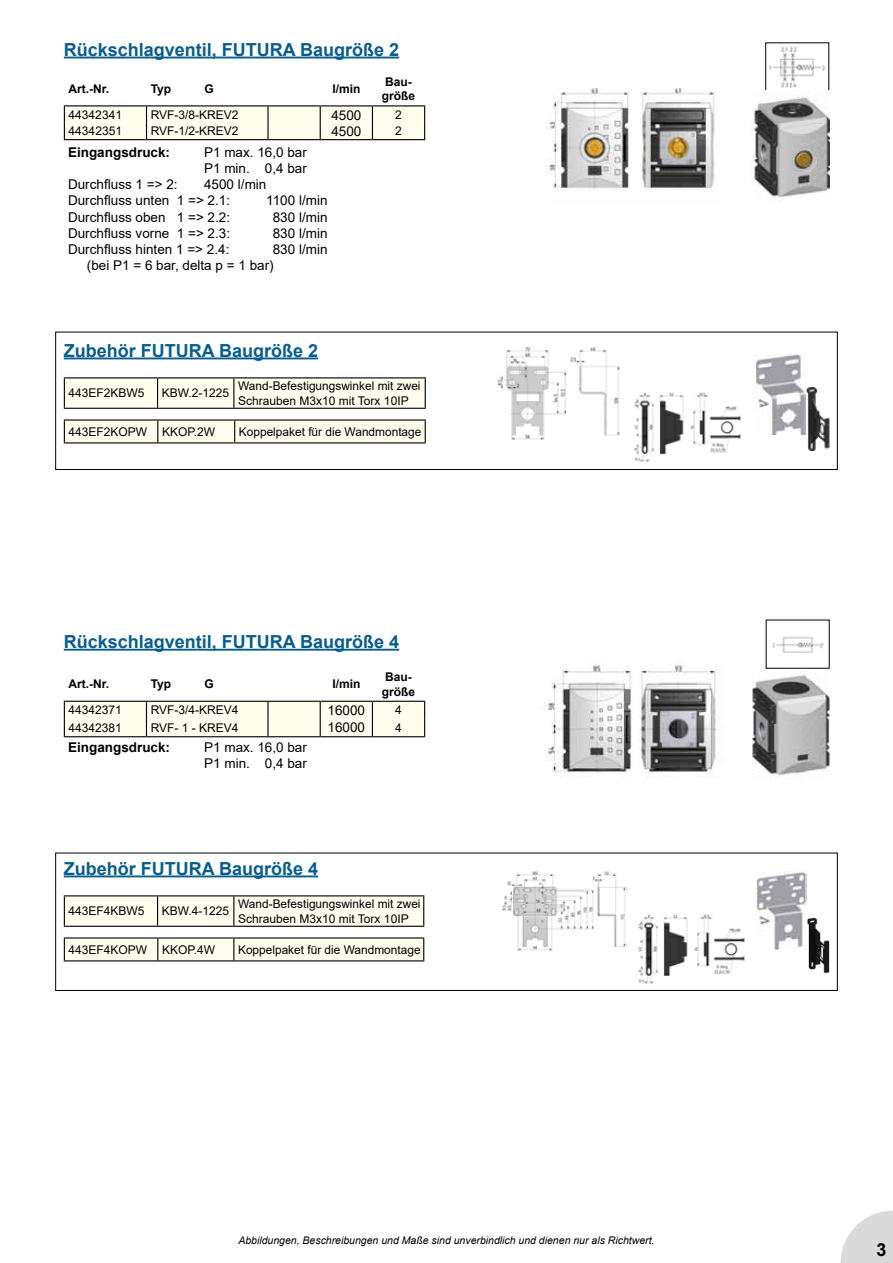
<style>
.page{position:relative;width:893px;height:1263px;background:#fff}
.page>*{position:absolute;margin:0;border:0;box-sizing:border-box;transform-origin:0 0}
.t1{font:700 18px "Arial";color:#075d8d}
.t2{font:700 18px "Arial";color:#000}
.t3{font:13.5px/16.2px "Arial";color:#000}
.t4{font:700 13.5px "Arial";color:#000}
.t5{font:12px/14.4px "Arial";color:#000}
.t6{font:700 12px/14.4px "Arial";color:#000}
.t7{font:italic 10.5px "Arial";color:#000}
</style>
<div class="page">
<svg style="left:841px;top:1210px;width:52px;height:53px"></svg>
<div style="left:55px;top:853px;width:783px;height:138px;border:1px solid #000"></div>
<img style="left:772px;top:637px;width:52px;height:16px">
<img style="left:544px;top:665px;width:88px;height:110px">
<img style="left:752px;top:674px;width:78px;height:103px">
<img style="left:639px;top:665px;width:78px;height:108px">
<hr style="left:64px;top:649px;width:335px;height:2px;background:#075d8d">
<img style="left:545px;top:88px;width:170px;height:104px">
<img style="left:769px;top:46px;width:56px;height:42px">
<img style="left:751px;top:91px;width:78px;height:107px">
<hr style="left:64px;top:57px;width:335px;height:1px;background:#075d8d">
<hr style="left:64px;top:105px;width:83px;height:1px;background:#000">
<hr style="left:147px;top:105px;width:121px;height:1px;background:#000">
<hr style="left:268px;top:105px;width:52px;height:1px;background:#000">
<hr style="left:320px;top:105px;width:52px;height:1px;background:#000">
<hr style="left:372px;top:105px;width:53px;height:1px;background:#000">
<svg style="left:64px;top:106px;width:361px;height:34px;background:#f0eee0"></svg>
<img style="left:497px;top:346px;width:123px;height:94px">
<hr style="left:64px;top:357px;width:254px;height:2px;background:#075d8d">
<img style="left:806px;top:386px;width:24px;height:64px">
<svg style="left:65px;top:378px;width:360px;height:30px;background:#f8f6e7"></svg>
<hr style="left:64px;top:377px;width:94px;height:1px;background:#000">
<hr style="left:64px;top:378px;width:1px;height:30px;background:#000">
<hr style="left:158px;top:377px;width:76px;height:1px;background:#000">
<hr style="left:157px;top:378px;width:1px;height:30px;background:#000">
<hr style="left:234px;top:377px;width:192px;height:1px;background:#000">
<hr style="left:233px;top:378px;width:1px;height:30px;background:#000">
<hr style="left:64px;top:408px;width:94px;height:1px;background:#000">
<hr style="left:158px;top:408px;width:76px;height:1px;background:#000">
<hr style="left:234px;top:408px;width:192px;height:1px;background:#000">
<hr style="left:425px;top:378px;width:1px;height:30px;background:#000">
<hr style="left:64px;top:419px;width:94px;height:2px;background:#000">
<hr style="left:158px;top:419px;width:77px;height:2px;background:#000">
<hr style="left:235px;top:419px;width:191px;height:2px;background:#000">
<svg style="left:64px;top:420px;width:362px;height:23px;background:#eeecde"></svg>
<img style="left:755px;top:354px;width:50px;height:80px">
<img style="left:634px;top:392px;width:107px;height:70px">
<div style="left:55px;top:332px;width:783px;height:138px;border:1px solid #000"></div>
<svg style="left:64px;top:701px;width:361px;height:36px;background:#efeddf"></svg>
<img style="left:502px;top:871px;width:125px;height:80px">
<img style="left:756px;top:871px;width:50px;height:79px">
<hr style="left:64px;top:875px;width:254px;height:2px;background:#075d8d">
<img style="left:807px;top:917px;width:23px;height:56px">
<svg style="left:65px;top:896px;width:358px;height:30px;background:#f8f6e7"></svg>
<hr style="left:64px;top:895px;width:94px;height:1px;background:#000">
<hr style="left:64px;top:896px;width:1px;height:30px;background:#000">
<hr style="left:158px;top:895px;width:76px;height:1px;background:#000">
<hr style="left:157px;top:896px;width:1px;height:30px;background:#000">
<hr style="left:234px;top:895px;width:190px;height:1px;background:#000">
<hr style="left:233px;top:896px;width:1px;height:30px;background:#000">
<hr style="left:64px;top:926px;width:94px;height:1px;background:#000">
<hr style="left:158px;top:926px;width:76px;height:1px;background:#000">
<hr style="left:234px;top:926px;width:190px;height:1px;background:#000">
<hr style="left:423px;top:896px;width:1px;height:30px;background:#000">
<hr style="left:64px;top:937px;width:94px;height:1px;background:#000">
<hr style="left:158px;top:937px;width:76px;height:1px;background:#000">
<hr style="left:234px;top:937px;width:190px;height:1px;background:#000">
<svg style="left:64px;top:938px;width:360px;height:23px;background:#efeddf"></svg>
<img style="left:638px;top:914px;width:107px;height:70px">
<h1 class="t1" style="left:64px;top:37px;width:337px">Rückschlagventil, FUTURA Baugröße 2</h1>
<p class="t6" style="left:69px;top:82px;width:42px">Art.-Nr.</p>
<p class="t6" style="left:151px;top:82px;width:22px">Typ</p>
<p class="t6" style="left:205px;top:82px;width:11px">G</p>
<p class="t6" style="left:332px;top:82px;width:30px">I/min</p>
<p class="t6" style="left:382px;top:75px;width:35px">Bau&shy;größe</p>
<p class="t5" style="left:69px;top:107px;width:55px">44342341</p>
<p class="t5" style="left:151px;top:107px;width:89px">RVF-3/8-KREV2</p>
<p class="t3" style="left:331px;top:107px;width:32px">4500</p>
<p class="t5" style="left:395px;top:108px;width:8px">2</p>
<p class="t5" style="left:69px;top:124px;width:55px">44342351</p>
<p class="t5" style="left:151px;top:124px;width:89px">RVF-1/2-KREV2</p>
<p class="t3" style="left:331px;top:123px;width:32px">4500</p>
<p class="t5" style="left:395px;top:124px;width:8px">2</p>
<p class="t4" style="left:68px;top:143px;width:104px">Eingangsdruck:</p>
<p class="t3" style="left:204px;top:144px;width:104px">P1 max. 16,0 bar<br>P1 min. 0,4 bar</p>
<p class="t3" style="left:68px;top:176px;width:111px">Durchfluss 1 =&gt; 2:</p>
<p class="t3" style="left:68px;top:176px;width:200px;text-indent:136px">4500 l/min<br>Durchfluss unten 1 =&gt; 2.1:</p>
<p class="t3" style="left:266px;top:192px;width:63px">1100 l/min</p>
<p class="t3" style="left:68px;top:209px;width:164px">Durchfluss oben 1 =&gt; 2.2:</p>
<p class="t3" style="left:273px;top:209px;width:56px">830 l/min</p>
<p class="t3" style="left:68px;top:225px;width:164px">Durchfluss vorne 1 =&gt; 2.3:</p>
<p class="t3" style="left:273px;top:225px;width:56px">830 l/min</p>
<p class="t3" style="left:68px;top:241px;width:163px">Durchfluss hinten 1 =&gt; 2.4:</p>
<p class="t3" style="left:87px;top:241px;width:242px;text-indent:186px">830 l/min (bei P1 = 6 bar, delta p = 1 bar)</p>
<h1 class="t1" style="left:64px;top:338px;width:256px">Zubehör FUTURA Baugröße 2</h1>
<p class="t5" style="left:69px;top:386px;width:78px">443EF2KBW5</p>
<p class="t5" style="left:162px;top:386px;width:69px">KBW.2-1225</p>
<p class="t5" style="left:238px;top:379px;width:184px">Wand-Befestigungswinkel mit zwei<br>Schrauben M3x10 mit Torx 10IP</p>
<p class="t5" style="left:69px;top:424px;width:148px">443EF2KOPW KKOP.2W</p>
<p class="t5" style="left:239px;top:424px;width:184px">Koppelpaket für die Wandmontage</p>
<h1 class="t1" style="left:64px;top:629px;width:337px">Rückschlagventil, FUTURA Baugröße 4</h1>
<p class="t6" style="left:69px;top:677px;width:42px">Art.-Nr.</p>
<p class="t6" style="left:151px;top:677px;width:22px">Typ</p>
<p class="t6" style="left:205px;top:677px;width:11px">G</p>
<p class="t6" style="left:332px;top:677px;width:30px">I/min</p>
<p class="t6" style="left:382px;top:670px;width:35px">Bau&shy;größe</p>
<p class="t5" style="left:69px;top:703px;width:55px">44342371</p>
<p class="t5" style="left:151px;top:703px;width:89px">RVF-3/4-KREV4</p>
<p class="t3" style="left:328px;top:702px;width:39px">16000</p>
<p class="t5" style="left:395px;top:703px;width:8px">4</p>
<p class="t5" style="left:69px;top:720px;width:55px">44342381</p>
<p class="t5" style="left:151px;top:720px;width:89px">RVF- 1 - KREV4</p>
<p class="t3" style="left:328px;top:719px;width:39px">16000</p>
<p class="t5" style="left:395px;top:720px;width:8px">4</p>
<p class="t4" style="left:68px;top:738px;width:104px">Eingangsdruck:</p>
<p class="t3" style="left:204px;top:739px;width:104px">P1 max. 16,0 bar<br>P1 min. 0,4 bar</p>
<h1 class="t1" style="left:64px;top:855px;width:256px">Zubehör FUTURA Baugröße 4</h1>
<p class="t5" style="left:69px;top:904px;width:78px">443EF4KBW5</p>
<p class="t5" style="left:162px;top:904px;width:69px">KBW.4-1225</p>
<p class="t5" style="left:238px;top:897px;width:184px">Wand-Befestigungswinkel mit zwei<br>Schrauben M3x10 mit Torx 10IP</p>
<p class="t5" style="left:69px;top:942px;width:148px">443EF4KOPW KKOP.4W</p>
<p class="t5" style="left:238px;top:942px;width:184px">Koppelpaket für die Wandmontage</p>
<p class="t7" style="left:238px;top:1233px;width:418px">Abbildungen, Beschreibungen und Maße sind unverbindlich und dienen nur als Richtwert.</p>
<h1 class="t2" style="left:877px;top:1237px;width:12px">3</h1>
</div>
